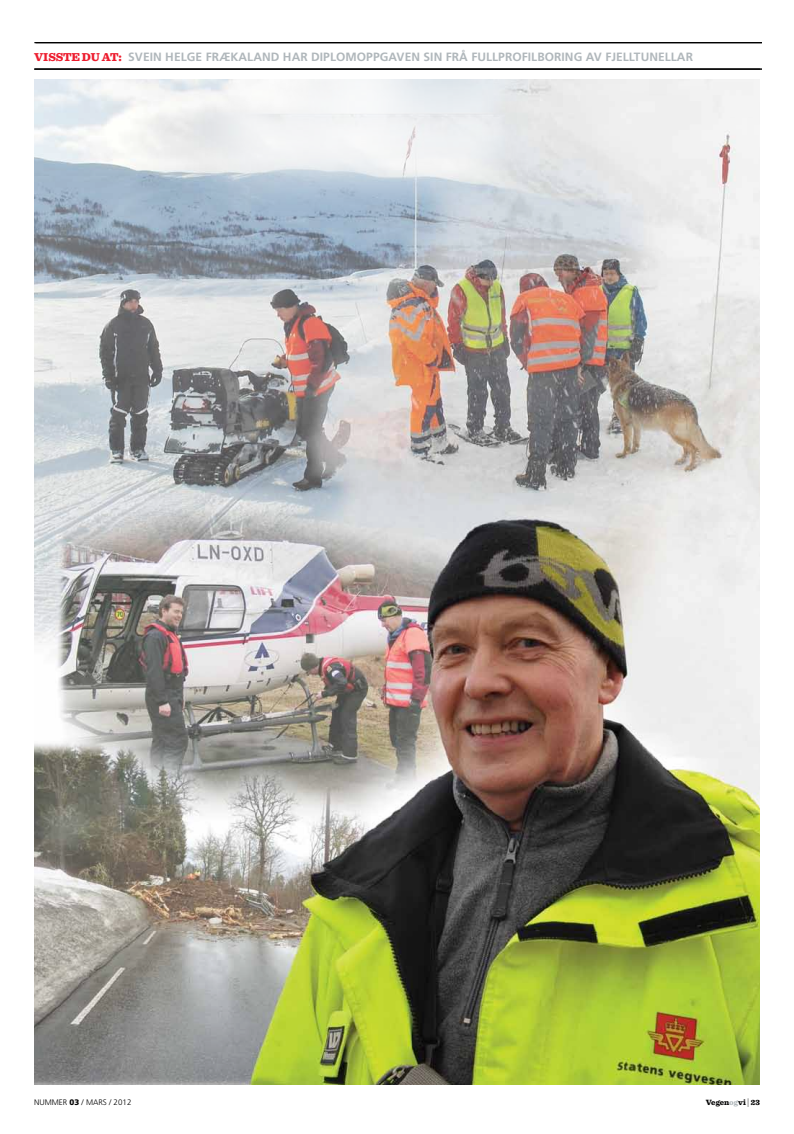
<style>
.page{position:relative;width:794px;height:1134px;background:#fff}
.page>*{position:absolute;margin:0;border:0;box-sizing:border-box;transform-origin:0 0}
.t1{font:700 12px "Frutiger LT Std";letter-spacing:.005em;color:#b0b7bb}
.t2{font:900 12px "Sentinel";color:#ed1c2e}
.t3{font:300 8px "Frutiger LT Std";color:#000}
.t4{font:900 8px "Sentinel";color:#000}
.s1{font-family:"Sentinel";font-weight:900;color:#ed1c2e}
.s2{font-weight:900}
.s3{color:#b0b7bb}
.s4{font-weight:300;font-size:9.6px}
</style>
<div class="page">
<hr style="left:35px;top:69px;width:727px;height:1px;background:#000">
<hr style="left:35px;top:43px;width:727px;height:1px;background:#000">
<hr style="left:34px;top:69px;width:726px;height:1px;background:#000">
<img style="left:34px;top:79px;width:726px;height:1005px">
<p class="t2" style="left:34px;top:47px;width:23px">Visst</p>
<p class="t1" style="left:71px;top:49px;width:623px"><span class="s1">e du at:</span> SVEIN HELGE FRÆKALAND HAR DIPLOMOPPGAVEN SIN FRÅ FULLPROFILBORING AV FJELLTUNELLAR</p>
<p class="t3" style="left:34px;top:1098px;width:99px">NUMMER <span class="s2">03</span> / MARS / 2012</p>
<p class="t4" style="left:706px;top:1096px;width:56px">Vegen<span class="s3">og</span>vi <span class="s4">|</span> 23</p>
</div>
